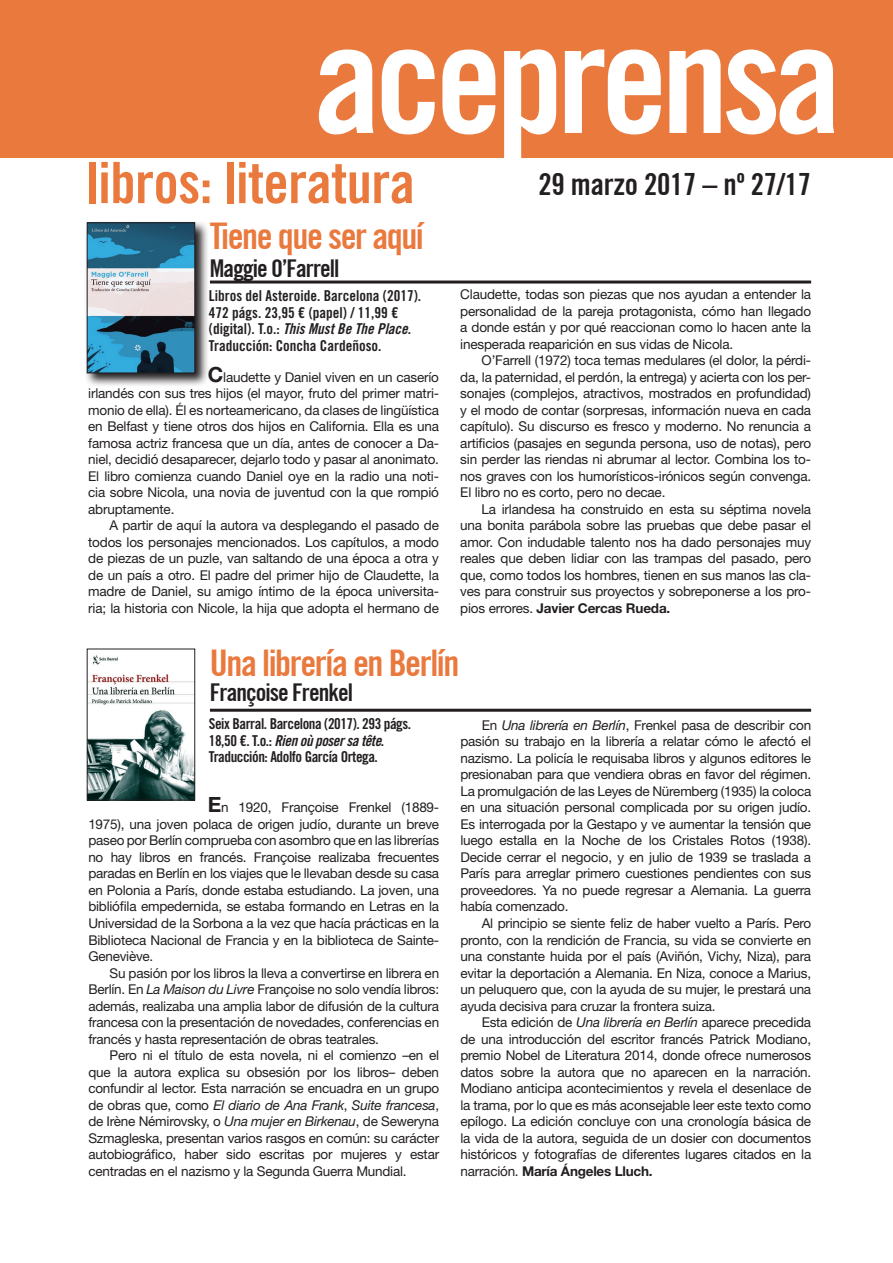
<style>
.page{position:relative;width:893px;height:1263px;background:#fff}
.page>*{position:absolute;margin:0;border:0;box-sizing:border-box;transform-origin:0 0}
.antetítulo{font:152.25px "Trade Gothic Bold Cond Twenty";letter-spacing:-.045em;color:#fff}
.antetítulo-2{font:57px "Trade Gothic Bold Cond Twenty";letter-spacing:-.01em;color:#ea793e}
.titulo{font:36px "Trade Gothic Bold Cond Twenty";letter-spacing:-.04em;color:#ea793e}
.antetítulo-3{font:30px "Trade Gothic Bold Cond Twenty";letter-spacing:-.01em;color:#231f20}
.titulo-2{font:24px "Trade Gothic Bold Cond Twenty";letter-spacing:-.04em;color:#231f20}
.t1{font:15px/16.5px "Trade Gothic LT Std Bd Cn 20";color:#231f20}
.t2{font:15px "Trade Gothic LT Std Bd Cn 20";letter-spacing:-.03em;color:#231f20}
.t3{font:15px "Trade Gothic LT Std Bd Cn 20 Obl";letter-spacing:-.03em;color:#231f20}
.t4{font:13.5px/16.5px "Helvetica Neue LT Std";letter-spacing:-.015em;color:#231f20;text-align:justify}
.s1{font-family:"Trade Gothic LT Std Bd Cn 20 Obl"}
.s2{font-weight:700;font-size:21px}
.s3{font-weight:700}
.s4{font-family:"Trade Gothic LT Std Bd Cn 20"}
.s5{font-style:italic}
</style>
<div class="page">
<div style="left:0;top:0;width:893px;height:157px;background:#ea793e"></div>
<hr style="left:210px;top:281px;width:601px;height:3px;background:#231f20">
<svg style="left:86px;top:222px;width:122px;height:164px;background:#999797"></svg>
<img style="left:89px;top:224px;width:104px;height:147px">
<div style="left:87px;top:222px;width:108px;height:151px;border:1px solid #231f20"></div>
<hr style="left:210px;top:709px;width:601px;height:3px;background:#231f20">
<img style="left:89px;top:655px;width:104px;height:143px">
<div style="left:87px;top:649px;width:108px;height:151px;border:1px solid #231f20"></div>
<p class="antetítulo" style="left:314px;top:-14px;width:530px">aceprensa</p>
<p class="antetítulo-2" style="left:86px;top:148px;width:330px">libros: literatura</p>
<p class="titulo" style="left:210px;top:214px;width:215px">Tiene que ser aquí</p>
<p class="titulo-2" style="left:210px;top:254px;width:131px">Maggie O’Farrell</p>
<p class="antetítulo-3" style="left:539px;top:166px;width:274px">29 marzo 2017 – nº 27/17</p>
<p class="t1" style="left:209px;top:287px;width:214px">Libros del Asteroide. Barcelona (2017).<br>472 págs. 23,95 € (papel) / 11,99 € (digital). T.o.: <span class="s1">This Must Be The Place</span>.<br>Traducción: Concha Cardeñoso.</p>
<p class="t4" style="left:88px;top:368px;width:352px;text-indent:120px"><span class="s2">C</span>laudette y Daniel viven en un caserío irlandés con sus tres hijos (el mayor, fruto del primer matri&shy;monio de ella). Él es norteamericano, da clases de lingüística en Belfast y tiene otros dos hijos en California. Ella es una famosa actriz francesa que un día, antes de conocer a Da&shy;niel, decidió desaparecer, dejarlo todo y pasar al anonimato.<br>El libro comienza cuando Daniel oye en la radio una noti&shy;cia sobre Nicola, una novia de juventud con la que rompió abruptamente.</p>
<p class="t4" style="left:88px;top:517px;width:352px;text-indent:21px">A partir de aquí la autora va desplegando el pasado de todos los personajes mencionados. Los capítulos, a modo de piezas de un puzle, van saltando de una época a otra y de un país a otro. El padre del primer hijo de Claudette, la madre de Daniel, su amigo íntimo de la época universita&shy;ria; la historia con Nicole, la hija que adopta el hermano de</p>
<p class="t4" style="left:460px;top:286px;width:352px">Claudette, todas son piezas que nos ayudan a entender la personalidad de la pareja protagonista, cómo han llegado a donde están y por qué reaccionan como lo hacen ante la inesperada reaparición en sus vidas de Nicola.</p>
<p class="t4" style="left:460px;top:352px;width:352px;text-indent:21px">O’Farrell (1972) toca temas medulares (el dolor, la pérdi&shy;da, la paternidad, el perdón, la entrega) y acierta con los per&shy;sonajes (complejos, atractivos, mostrados en profundidad) y el modo de contar (sorpresas, información nueva en cada capítulo). Su discurso es fresco y moderno. No renuncia a artificios (pasajes en segunda persona, uso de notas), pero sin perder las riendas ni abrumar al lector. Combina los to&shy;nos graves con los humorísticos-irónicos según convenga.<br>El libro no es corto, pero no decae.</p>
<p class="t4" style="left:460px;top:500px;width:352px;text-indent:21px">La irlandesa ha construido en esta su séptima novela una bonita parábola sobre las pruebas que debe pasar el amor. Con indudable talento nos ha dado personajes muy reales que deben lidiar con las trampas del pasado, pero que, como todos los hombres, tienen en sus manos las cla&shy;ves para construir sus proyectos y sobreponerse a los pro&shy;pios errores. <span class="s3">Javier Cercas Rueda.</span></p>
<p class="titulo" style="left:210px;top:642px;width:251px">Una librería en Berlín</p>
<p class="titulo-2" style="left:210px;top:678px;width:145px">Françoise Frenkel</p>
<p class="t2" style="left:209px;top:715px;width:204px">Seix Barral. Barcelona (2017). 293 págs.</p>
<p class="t3" style="left:209px;top:731px;width:177px"><span class="s4">18,50 €. T.o.:</span> Rien où poser sa tête<span class="s4">.</span></p>
<p class="t2" style="left:209px;top:748px;width:171px">Traducción: Adolfo García Ortega.</p>
<p class="t4" style="left:88px;top:799px;width:352px;text-indent:120px"><span class="s2">E</span>n 1920, Françoise Frenkel (1889- 1975), una joven polaca de origen judío, durante un breve paseo por Berlín comprueba con asombro que en las librerías no hay libros en francés. Françoise realizaba frecuentes paradas en Berlín en los viajes que le llevaban desde su casa en Polonia a París, donde estaba estudiando. La joven, una bibliófila empedernida, se estaba formando en Letras en la Universidad de la Sorbona a la vez que hacía prácticas en la Biblioteca Nacional de Francia y en la biblioteca de Sainte-Geneviève.</p>
<p class="t4" style="left:88px;top:964px;width:352px;text-indent:21px">Su pasión por los libros la lleva a convertirse en librera en Berlín. En <span class="s5">La Maison du Livre</span> Françoise no solo vendía libros: además, realizaba una amplia labor de difusión de la cultura francesa con la presentación de novedades, conferencias en francés y hasta representación de obras teatrales.</p>
<p class="t4" style="left:88px;top:1047px;width:352px;text-indent:21px">Pero ni el título de esta novela, ni el comienzo –en el que la autora explica su obsesión por los libros– deben confundir al lector. Esta narración se encuadra en un grupo de obras que, como <span class="s5">El diario de Ana Frank</span>, <span class="s5">Suite francesa</span>, de Irène Némirovsky, o <span class="s5">Una mujer en Birkenau</span>, de Seweryna Szmagleska, presentan varios rasgos en común: su carácter autobiográfico, haber sido escritas por mujeres y estar centradas en el nazismo y la Segunda Guerra Mundial.</p>
<p class="t4" style="left:460px;top:717px;width:352px;text-indent:21px">En <span class="s5">Una librería en Berlín</span>, Frenkel pasa de describir con pasión su trabajo en la librería a relatar cómo le afectó el nazismo. La policía le requisaba libros y algunos editores le presionaban para que vendiera obras en favor del régimen.<br>La promulgación de las Leyes de Nüremberg (1935) la coloca en una situación personal complicada por su origen judío.<br>Es interrogada por la Gestapo y ve aumentar la tensión que luego estalla en la Noche de los Cristales Rotos (1938).<br>Decide cerrar el negocio, y en julio de 1939 se traslada a París para arreglar primero cuestiones pendientes con sus proveedores. Ya no puede regresar a Alemania. La guerra había comenzado.</p>
<p class="t4" style="left:460px;top:915px;width:352px;text-indent:21px">Al principio se siente feliz de haber vuelto a París. Pero pronto, con la rendición de Francia, su vida se convierte en una constante huida por el país (Aviñón, Vichy, Niza), para evitar la deportación a Alemania. En Niza, conoce a Marius, un peluquero que, con la ayuda de su mujer, le prestará una ayuda decisiva para cruzar la frontera suiza.</p>
<p class="t4" style="left:460px;top:1014px;width:352px;text-indent:21px">Esta edición de <span class="s5">Una librería en Berlín</span> aparece precedida de una introducción del escritor francés Patrick Modiano, premio Nobel de Literatura 2014, donde ofrece numerosos datos sobre la autora que no aparecen en la narración.<br>Modiano anticipa acontecimientos y revela el desenlace de la trama, por lo que es más aconsejable leer este texto como epílogo. La edición concluye con una cronología básica de la vida de la autora, seguida de un dosier con documentos históricos y fotografías de diferentes lugares citados en la narración. <span class="s3">María Ángeles Lluch.</span></p>
</div>
